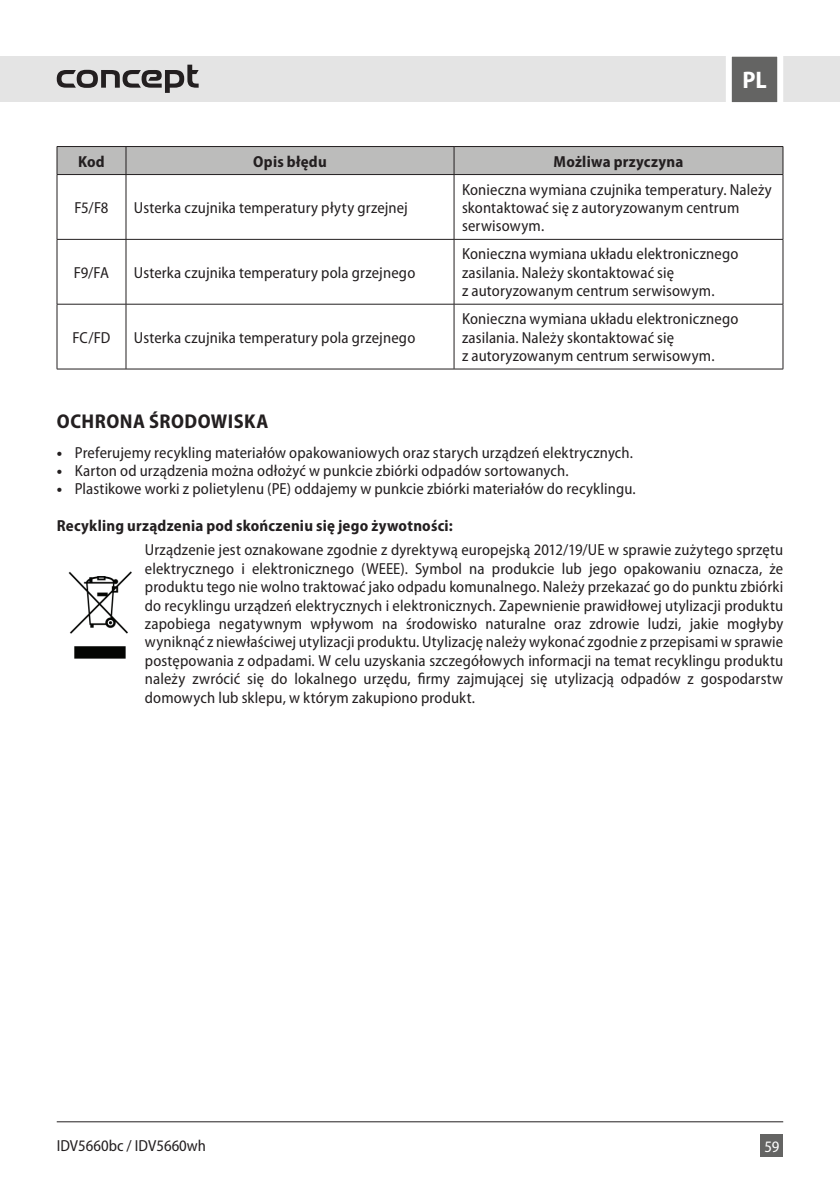
<style>
.page{position:relative;width:840px;height:1191px;background:#fff}
.page>*{position:absolute;margin:0;border:0;box-sizing:border-box;transform-origin:0 0}
.t1{font:700 semi-condensed 24px "Myriad Pro";color:#fff}
.t2{font:700 semi-condensed 20px "Myriad Pro";letter-spacing:.02em;color:#231f20}
.t3{font:semi-condensed 16px/18.4px "Myriad Pro";letter-spacing:.01em;color:#231f20}
.t4{font:700 semi-condensed 16px "Myriad Pro";letter-spacing:.015em;color:#231f20}
.t5{font:semi-condensed 16px "Myriad Pro";color:#fff}
.s1{font-weight:700;font-stretch:normal}
</style>
<div class="page">
<div style="left:0;top:57px;width:839px;height:45px;background:#e4e4e4"></div>
<div style="left:760px;top:1134px;width:22px;height:23px;background:#646463"></div>
<svg style="left:722px;top:56px;width:63px;height:47px;background:#909090"></svg>
<hr style="left:57px;top:1121px;width:725px;height:1px;background:#231f20">
<svg style="left:57px;top:65px;width:141px;height:28px"></svg>
<hr style="left:57px;top:175px;width:1px;height:64px;background:#231f20">
<hr style="left:126px;top:175px;width:1px;height:64px;background:#231f20">
<hr style="left:453px;top:175px;width:1px;height:64px;background:#231f20">
<hr style="left:782px;top:175px;width:1px;height:64px;background:#231f20">
<hr style="left:57px;top:239px;width:69px;height:1px;background:#231f20">
<hr style="left:57px;top:240px;width:1px;height:64px;background:#231f20">
<hr style="left:126px;top:239px;width:328px;height:1px;background:#231f20">
<hr style="left:126px;top:240px;width:1px;height:64px;background:#231f20">
<hr style="left:454px;top:239px;width:328px;height:1px;background:#231f20">
<hr style="left:453px;top:240px;width:1px;height:64px;background:#231f20">
<hr style="left:782px;top:240px;width:1px;height:64px;background:#231f20">
<hr style="left:57px;top:304px;width:69px;height:1px;background:#231f20">
<hr style="left:57px;top:304px;width:1px;height:65px;background:#231f20">
<hr style="left:126px;top:304px;width:328px;height:1px;background:#231f20">
<hr style="left:126px;top:304px;width:1px;height:65px;background:#231f20">
<hr style="left:454px;top:304px;width:328px;height:1px;background:#231f20">
<hr style="left:453px;top:304px;width:1px;height:65px;background:#231f20">
<hr style="left:782px;top:304px;width:1px;height:65px;background:#231f20">
<hr style="left:57px;top:369px;width:69px;height:1px;background:#231f20">
<hr style="left:126px;top:369px;width:328px;height:1px;background:#231f20">
<hr style="left:454px;top:369px;width:328px;height:1px;background:#231f20">
<div style="left:57px;top:146px;width:726px;height:28px;background:#bcbcbb"></div>
<hr style="left:57px;top:174px;width:69px;height:1px;background:#231f20">
<hr style="left:126px;top:174px;width:328px;height:1px;background:#231f20">
<hr style="left:454px;top:174px;width:328px;height:1px;background:#231f20">
<img style="left:68px;top:571px;width:64px;height:88px">
<h1 class="t1" style="left:742px;top:67px;width:26px">PL</h1>
<p class="t4" style="left:78px;top:152px;width:28px">Kod</p>
<p class="t4" style="left:253px;top:152px;width:75px">Opis błędu</p>
<p class="t4" style="left:553px;top:152px;width:131px">Możliwa przyczyna</p>
<p class="t3" style="left:74px;top:199px;width:36px">F5/F8</p>
<p class="t3" style="left:134px;top:199px;width:275px">Usterka czujnika temperatury płyty grzejnej</p>
<p class="t3" style="left:462px;top:180px;width:311px">Konieczna wymiana czujnika temperatury. Należy skontaktować się z autoryzowanym centrum serwisowym.</p>
<p class="t3" style="left:74px;top:263px;width:37px">F9/FA</p>
<p class="t3" style="left:134px;top:263px;width:283px">Usterka czujnika temperatury pola grzejnego</p>
<p class="t3" style="left:72px;top:328px;width:39px">FC/FD</p>
<p class="t3" style="left:134px;top:328px;width:283px">Usterka czujnika temperatury pola grzejnego</p>
<p class="t3" style="left:462px;top:245px;width:278px">Konieczna wymiana układu elektronicznego zasilania. Należy skontaktować się<br>z autoryzowanym centrum serwisowym.</p>
<p class="t3" style="left:462px;top:310px;width:278px">Konieczna wymiana układu elektronicznego zasilania. Należy skontaktować się<br>z autoryzowanym centrum serwisowym.</p>
<p class="t2" style="left:57px;top:410px;width:213px">OCHRONA ŚRODOWISKA</p>
<p class="t3" style="left:57px;top:443px;width:577px"><span class="s1">•</span> Preferujemy recykling materiałów opakowaniowych oraz starych urządzeń elektrycznych.</p>
<p class="t3" style="left:57px;top:462px;width:513px"><span class="s1">•</span> Karton od urządzenia można odłożyć w punkcie zbiórki odpadów sortowanych.</p>
<p class="t3" style="left:57px;top:480px;width:580px"><span class="s1">•</span> Plastikowe worki z polietylenu (PE) oddajemy w punkcie zbiórki materiałów do recyklingu.</p>
<p class="t4" style="left:57px;top:517px;width:397px">Recykling urządzenia pod skończeniu się jego żywotności:</p>
<p class="t3" style="left:145px;top:541px;width:639px;text-align:justify">Urządzenie jest oznakowane zgodnie z dyrektywą europejską 2012/19/UE w sprawie zużytego sprzętu elektrycznego i elektronicznego (WEEE). Symbol na produkcie lub jego opakowaniu oznacza, że produktu tego nie wolno traktować jako odpadu komunalnego. Należy przekazać go do punktu zbiórki do recyklingu urządzeń elektrycznych i elektronicznych. Zapewnienie prawidłowej utylizacji produktu zapobiega negatywnym wpływom na środowisko naturalne oraz zdrowie ludzi, jakie mogłyby wyniknąć z niewłaściwej utylizacji produktu. Utylizację należy wykonać zgodnie z przepisami w sprawie postępowania z odpadami. W celu uzyskania szczegółowych informacji na temat recyklingu produktu należy zwrócić się do lokalnego urzędu, firmy zajmującej się utylizacją odpadów z gospodarstw domowych lub sklepu, w którym zakupiono produkt.</p>
<p class="t3" style="left:57px;top:1136px;width:151px">IDV5660bc / IDV5660wh</p>
<p class="t5" style="left:764px;top:1138px;width:16px">59</p>
</div>
